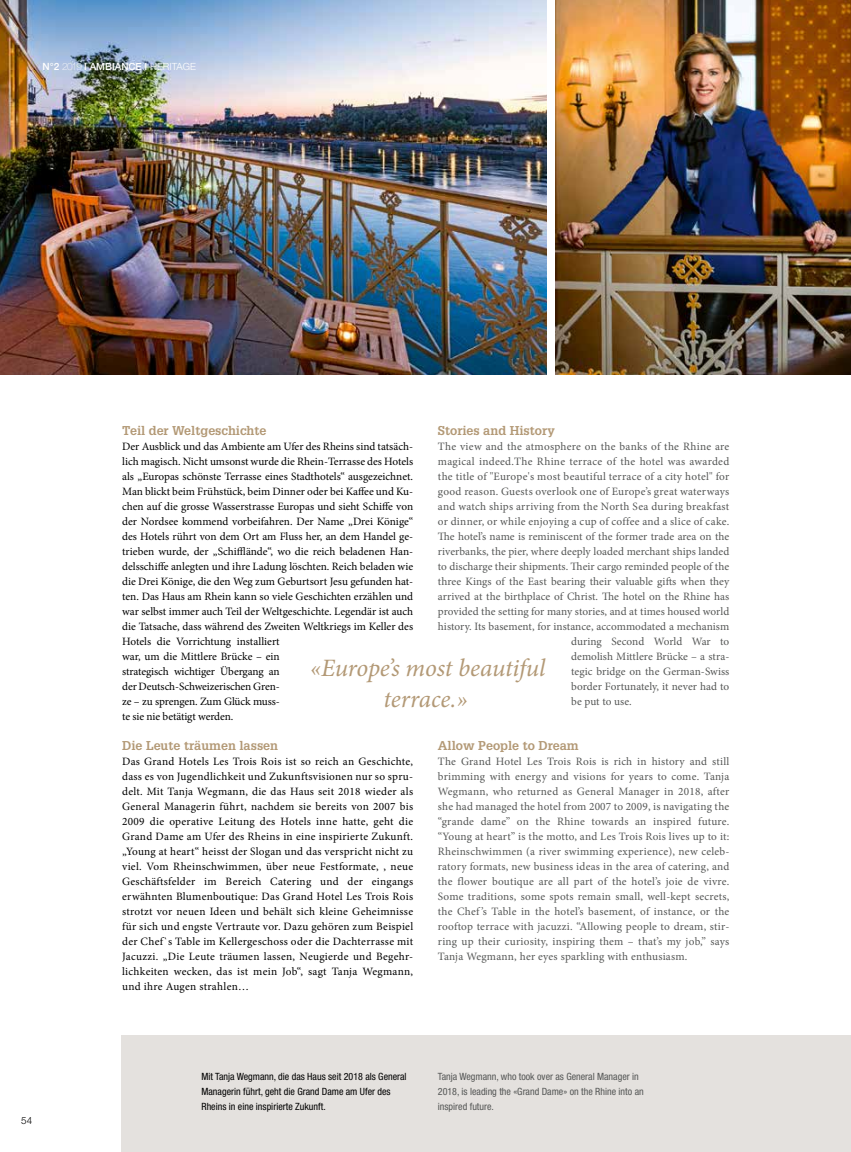
<style>
.page{position:relative;width:851px;height:1152px;background:#fff}
.page>*{position:absolute;margin:0;border:0;box-sizing:border-box;transform-origin:0 0}
.t1{font:italic 25px/31.2px "Minion Pro";letter-spacing:-.01em;color:#b39976;text-align:center}
.t2{font:700 12.5px "Glypha LT";color:#b39976}
.t3{font:11.25px/15px "Minion Pro";color:#000}
.t4{font:11.25px/15px "Minion Pro";letter-spacing:.01em;color:#555756;text-align:justify}
.t5{font:condensed 10px/15px "Helvetica Neue LT";color:#000}
.t6{font:condensed 10px/15px "Helvetica Neue LT";color:#555756}
.t7{font:500 9.88px "Helvetica Neue LT";color:#fff}
.t8{font:300 9.88px "Helvetica Neue LT";color:#000}
.s1{font-size:10px}
.s2{font-weight:100;font-size:10px}
.s3{font-weight:300}
</style>
<div class="page">
<img style="left:0;top:0;width:547px;height:375px">
<div style="left:122px;top:1035px;width:728px;height:117px;background:#e4e1de"></div>
<img style="left:556px;top:0;width:294px;height:375px">
<p class="t7" style="left:43px;top:60px;width:155px"><span class="s1">N°2</span> <span class="s2">2019</span> I AMBIANCE I <span class="s3">HERITAGE</span></p>
<p class="t8" style="left:21px;top:1114px;width:12px">54</p>
<p class="t2" style="left:122px;top:422px;width:146px">Teil der Weltgeschichte</p>
<p class="t3" style="left:122px;top:438px;width:292px">Der Ausblick und das Ambiente am Ufer des Rheins sind tatsäch&shy;lich magisch. Nicht umsonst wurde die Rhein-Terrasse des Hotels als „Europas schönste Terrasse eines Stadthotels“ ausgezeichnet.<br>Man blickt beim Frühstück, beim Dinner oder bei Kaffee und Ku&shy;chen auf die grosse Wasserstrasse Europas und sieht Schiffe von der Nordsee kommend vorbeifahren. Der Name „Drei Könige“ des Hotels rührt von dem Ort am Fluss her, an dem Handel ge&shy;trieben wurde, der „Schifflände“, wo die reich beladenen Han&shy;delsschiffe anlegten und ihre Ladung löschten. Reich beladen wie die Drei Könige, die den Weg zum Geburtsort Jesu gefunden hat&shy;ten. Das Haus am Rhein kann so viele Geschichten erzählen und war selbst immer auch Teil der Weltgeschichte. Legendär ist auch die Tatsache, dass während des Zweiten Weltkriegs im Keller des Hotels die Vorrichtung installiert<br>war, um die Mittlere Brücke – ein<br>strategisch wichtiger Übergang an<br>der Deutsch-Schweizerischen Gren-<br>ze – zu sprengen. Zum Glück muss-<br>te sie nie betätigt werden.</p>
<p class="t2" style="left:122px;top:737px;width:157px">Die Leute träumen lassen</p>
<p class="t3" style="left:122px;top:753px;width:292px;text-align:justify">Das Grand Hotels Les Trois Rois ist so reich an Geschichte, dass es von Jugendlichkeit und Zukunftsvisionen nur so spru&shy;delt. Mit Tanja Wegmann, die das Haus seit 2018 wieder als General Managerin führt, nachdem sie bereits von 2007 bis 2009 die operative Leitung des Hotels inne hatte, geht die Grand Dame am Ufer des Rheins in eine inspirierte Zukunft. „Young at heart“ heisst der Slogan und das verspricht nicht zu viel. Vom Rheinschwimmen, über neue Festformate, , neue Geschäftsfelder im Bereich Catering und der eingangs erwähnten Blumenboutique: Das Grand Hotel Les Trois Rois strotzt vor neuen Ideen und behält sich kleine Geheimnisse für sich und engste Vertraute vor. Dazu gehören zum Beispiel der Chef`s Table im Kellergeschoss oder die Dachterrasse mit Jacuzzi. „Die Leute träumen lassen, Neugierde und Begehr&shy;lichkeiten wecken, das ist mein Job“, sagt Tanja Wegmann, und ihre Augen strahlen…</p>
<p class="t2" style="left:438px;top:422px;width:118px">Stories and History</p>
<p class="t4" style="left:438px;top:438px;width:293px">The view and the atmosphere on the banks of the Rhine are</p>
<p class="t4" style="left:438px;top:453px;width:293px">magical indeed.The Rhine terrace of the hotel was awarded</p>
<p class="t4" style="left:438px;top:468px;width:293px">the title of "Europe's most beautiful terrace of a city hotel" for</p>
<p class="t4" style="left:438px;top:483px;width:293px">good reason. Guests overlook one of Europe’s great waterways</p>
<p class="t4" style="left:438px;top:498px;width:293px">and watch ships arriving from the North Sea during breakfast</p>
<p class="t4" style="left:438px;top:513px;width:293px">or dinner, or while enjoying a cup of coffee and a slice of cake.</p>
<p class="t4" style="left:438px;top:528px;width:293px">The hotel’s name is reminiscent of the former trade area on the</p>
<p class="t4" style="left:438px;top:543px;width:293px">riverbanks, the pier, where deeply loaded merchant ships landed</p>
<p class="t4" style="left:438px;top:558px;width:293px">to discharge their shipments. Their cargo reminded people of the</p>
<p class="t4" style="left:438px;top:573px;width:293px">three Kings of the East bearing their valuable gifts when they</p>
<p class="t4" style="left:438px;top:588px;width:293px">arrived at the birthplace of Christ. The hotel on the Rhine has</p>
<p class="t4" style="left:438px;top:603px;width:293px">provided the setting for many stories, and at times housed world</p>
<p class="t4" style="left:438px;top:618px;width:293px">history. Its basement, for instance, accommodated a mechanism</p>
<p class="t4" style="left:571px;top:633px;width:160px">during Second World War to</p>
<p class="t4" style="left:571px;top:648px;width:160px">demolish Mittlere Brücke – a stra-</p>
<p class="t4" style="left:571px;top:663px;width:160px">tegic bridge on the German-Swiss</p>
<p class="t4" style="left:571px;top:678px;width:160px">border Fortunately, it never had to</p>
<p class="t4" style="left:571px;top:693px;width:62px">be put to use.</p>
<p class="t2" style="left:438px;top:737px;width:142px">Allow People to Dream</p>
<p class="t4" style="left:438px;top:753px;width:293px">The Grand Hotel Les Trois Rois is rich in history and still brimming with energy and visions for years to come. Tanja Wegmann, who returned as General Manager in 2018, after she had managed the hotel from 2007 to 2009, is navigating the “grande dame” on the Rhine towards an inspired future. “Young at heart” is the motto, and Les Trois Rois lives up to it:<br>Rheinschwimmen (a river swimming experience), new celeb&shy;ratory formats, new business ideas in the area of catering, and the flower boutique are all part of the hotel’s joie de vivre.<br>Some traditions, some spots remain small, well-kept secrets, the Chef ’s Table in the hotel’s basement, of instance, or the rooftop terrace with jacuzzi. “Allowing people to dream, stir&shy;ring up their curiosity, inspiring them – that’s my job,” says Tanja Wegmann, her eyes sparkling with enthusiasm.</p>
<h1 class="t1" style="left:310px;top:652px;width:237px">«Europe’s most beautiful terrace.»</h1>
<p class="t5" style="left:201px;top:1068px;width:207px">Mit Tanja Wegmann, die das Haus seit 2018 als General<br>Managerin führt, geht die Grand Dame am Ufer des<br>Rheins in eine inspirierte Zukunft.</p>
<p class="t6" style="left:438px;top:1068px;width:207px">Tanja Wegmann, who took over as General Manager in<br>2018, is leading the «Grand Dame» on the Rhine into an inspired future.</p>
</div>
